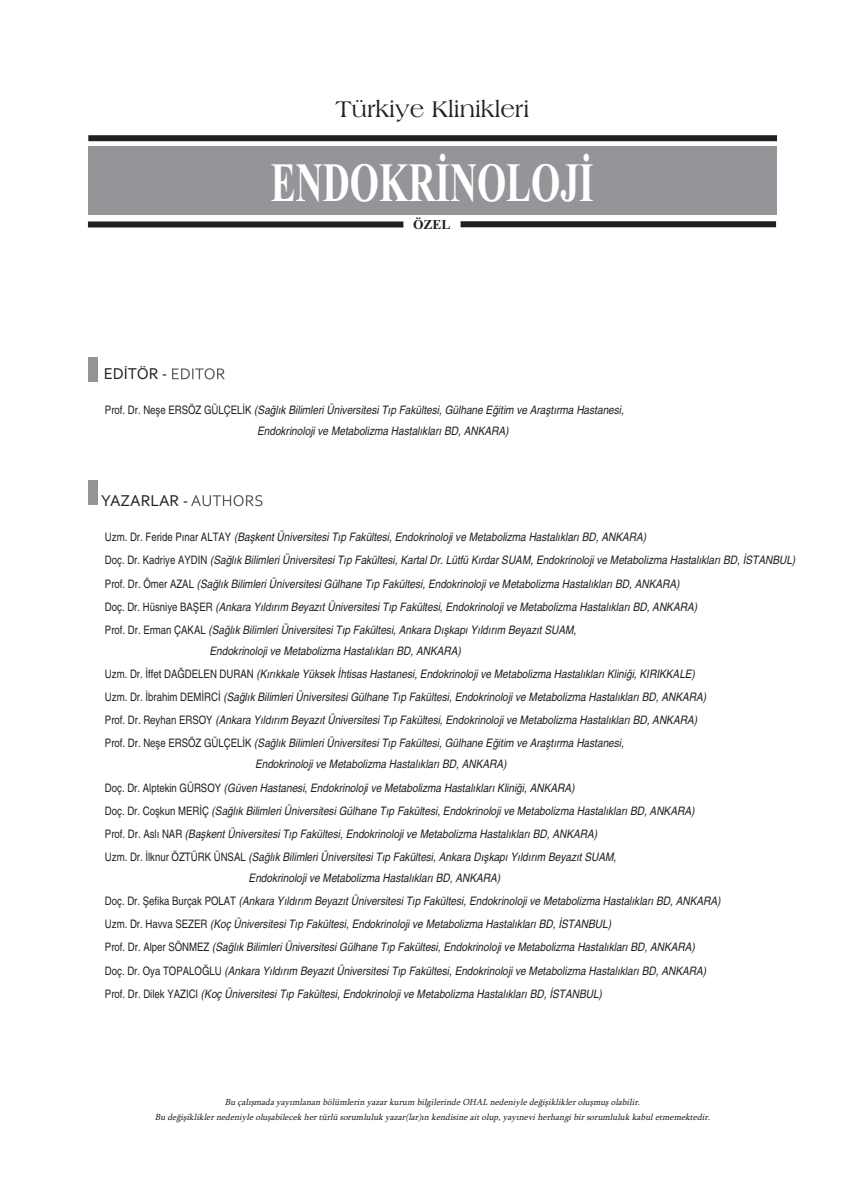
<style>
.page{position:relative;width:865px;height:1197px;background:#fff}
.page>*{position:absolute;margin:0;border:0;box-sizing:border-box;transform-origin:0 0}
.t1{font:700 55.35px "Times New Roman";color:#fff;scale:.68 1}
.t2{font:24px "Americana BT Roman";color:#231f20}
.t3{font:16.5px "Corbel";color:#231f20}
.t4{font:700 13.5px "Times New Roman";color:#231f20}
.t5{font:italic condensed 11.7px/23.1px "Helvetica";color:#231f20;scale:1.05 1}
.t6{font:italic 9px/15px "Sylfaen";color:#231f20;text-align:center}
.s1{font-style:normal}
</style>
<div class="page">
<div style="left:88px;top:357px;width:9px;height:25px;background:#939598"></div>
<svg style="left:172px;top:368px;width:52px;height:11px"></svg>
<div style="left:88px;top:479px;width:9px;height:25px;background:#939598"></div>
<svg style="left:191px;top:495px;width:71px;height:11px"></svg>
<div style="left:88px;top:147px;width:688px;height:68px;background:#939598"></div>
<div style="left:88px;top:135px;width:689px;height:6px;background:#231f20"></div>
<div style="left:88px;top:221px;width:315px;height:6px;background:#231f20"></div>
<div style="left:460px;top:221px;width:316px;height:6px;background:#231f20"></div>
<h3 class="t3" style="left:104px;top:364px;width:65px">EDİTÖR -</h3>
<h2 class="t2" style="left:335px;top:94px;width:195px">Türkiye Klinikleri</h2>
<h1 class="t1" style="left:271px;top:149px;width:476px">ENDOKRİNOLOJİ</h1>
<p class="t4" style="left:413px;top:217px;width:39px">ÖZEL</p>
<p class="t5" style="left:257px;top:399px;width:351px;line-height:21px;text-indent:-152px"><span class="s1">Prof. Dr. Neşe ERSÖZ GÜLÇELİK</span> (Sağlık Bilimleri Üniversitesi Tıp Fakültesi, Gülhane Eğitim ve Araştırma Hastanesi,<br>Endokrinoloji ve Metabolizma Hastalıkları BD, ANKARA)</p>
<h3 class="t3" style="left:101px;top:490px;width:88px">YAZARLAR -</h3>
<p class="t5" style="left:105px;top:525px;width:659px"><span class="s1">Uzm. Dr. Feride Pınar ALTAY</span> (Başkent Üniversitesi Tıp Fakültesi, Endokrinoloji ve Metabolizma Hastalıkları BD, ANKARA)<br><span class="s1">Doç. Dr. Kadriye AYDIN</span> (Sağlık Bilimleri Üniversitesi Tıp Fakültesi, Kartal Dr. Lütfü Kırdar SUAM, Endokrinoloji ve Metabolizma Hastalıkları BD, İSTANBUL)<br><span class="s1">Prof. Dr. Ömer AZAL</span> (Sağlık Bilimleri Üniversitesi Gülhane Tıp Fakültesi, Endokrinoloji ve Metabolizma Hastalıkları BD, ANKARA)<br><span class="s1">Doç. Dr. Hüsniye BAŞER</span> (Ankara Yıldırım Beyazıt Üniversitesi Tıp Fakültesi, Endokrinoloji ve Metabolizma Hastalıkları BD, ANKARA)<br><span class="s1">Prof. Dr. Erman ÇAKAL</span> (Sağlık Bilimleri Üniversitesi Tıp Fakültesi, Ankara Dışkapı Yıldırım Beyazıt SUAM,</p>
<p class="t5" style="left:105px;top:639px;width:574px;text-indent:104px">Endokrinoloji ve Metabolizma Hastalıkları BD, ANKARA)<br><span class="s1">Uzm. Dr. İffet DAĞDELEN DURAN</span> (Kırıkkale Yüksek İhtisas Hastanesi, Endokrinoloji ve Metabolizma Hastalıkları Kliniği, KIRIKKALE)<br><span class="s1">Uzm. Dr. İbrahim DEMİRCİ</span> (Sağlık Bilimleri Üniversitesi Gülhane Tıp Fakültesi, Endokrinoloji ve Metabolizma Hastalıkları BD, ANKARA)<br><span class="s1">Prof. Dr. Reyhan ERSOY</span> (Ankara Yıldırım Beyazıt Üniversitesi Tıp Fakültesi, Endokrinoloji ve Metabolizma Hastalıkları BD, ANKARA)<br><span class="s1">Prof. Dr. Neşe ERSÖZ GÜLÇELİK</span> (Sağlık Bilimleri Üniversitesi Tıp Fakültesi, Gülhane Eğitim ve Araştırma Hastanesi,</p>
<p class="t5" style="left:105px;top:752px;width:563px;text-indent:150px">Endokrinoloji ve Metabolizma Hastalıkları BD, ANKARA)<br><span class="s1">Doç. Dr. Alptekin GÜRSOY</span> (Güven Hastanesi, Endokrinoloji ve Metabolizma Hastalıkları Kliniği, ANKARA)<br><span class="s1">Doç. Dr. Coşkun MERİÇ</span> (Sağlık Bilimleri Üniversitesi Gülhane Tıp Fakültesi, Endokrinoloji ve Metabolizma Hastalıkları BD, ANKARA)<br><span class="s1">Prof. Dr. Aslı NAR</span> (Başkent Üniversitesi Tıp Fakültesi, Endokrinoloji ve Metabolizma Hastalıkları BD, ANKARA)<br><span class="s1">Uzm. Dr. İlknur ÖZTÜRK ÜNSAL</span> (Sağlık Bilimleri Üniversitesi Tıp Fakültesi, Ankara Dışkapı Yıldırım Beyazıt SUAM,</p>
<p class="t5" style="left:105px;top:866px;width:588px;text-indent:144px">Endokrinoloji ve Metabolizma Hastalıkları BD, ANKARA)<br><span class="s1">Doç. Dr. Şefika Burçak POLAT</span> (Ankara Yıldırım Beyazıt Üniversitesi Tıp Fakültesi, Endokrinoloji ve Metabolizma Hastalıkları BD, ANKARA)<br><span class="s1">Uzm. Dr. Havva SEZER</span> (Koç Üniversitesi Tıp Fakültesi, Endokrinoloji ve Metabolizma Hastalıkları BD, İSTANBUL)<br><span class="s1">Prof. Dr. Alper SÖNMEZ</span> (Sağlık Bilimleri Üniversitesi Gülhane Tıp Fakültesi, Endokrinoloji ve Metabolizma Hastalıkları BD, ANKARA)<br><span class="s1">Doç. Dr. Oya TOPALOĞLU</span> (Ankara Yıldırım Beyazıt Üniversitesi Tıp Fakültesi, Endokrinoloji ve Metabolizma Hastalıkları BD, ANKARA)<br><span class="s1">Prof. Dr. Dilek YAZICI</span> (Koç Üniversitesi Tıp Fakültesi, Endokrinoloji ve Metabolizma Hastalıkları BD, İSTANBUL)</p>
<p class="t6" style="left:155px;top:1094px;width:559px">Bu çalışmada yayımlanan bölümlerin yazar kurum bilgilerinde OHAL nedeniyle değişiklikler oluşmuş olabilir.<br>Bu değişiklikler nedeniyle oluşabilecek her türlü sorumluluk yazar(lar)ın kendisine ait olup, yayınevi herhangi bir sorumluluk kabul etmemektedir.</p>
</div>
